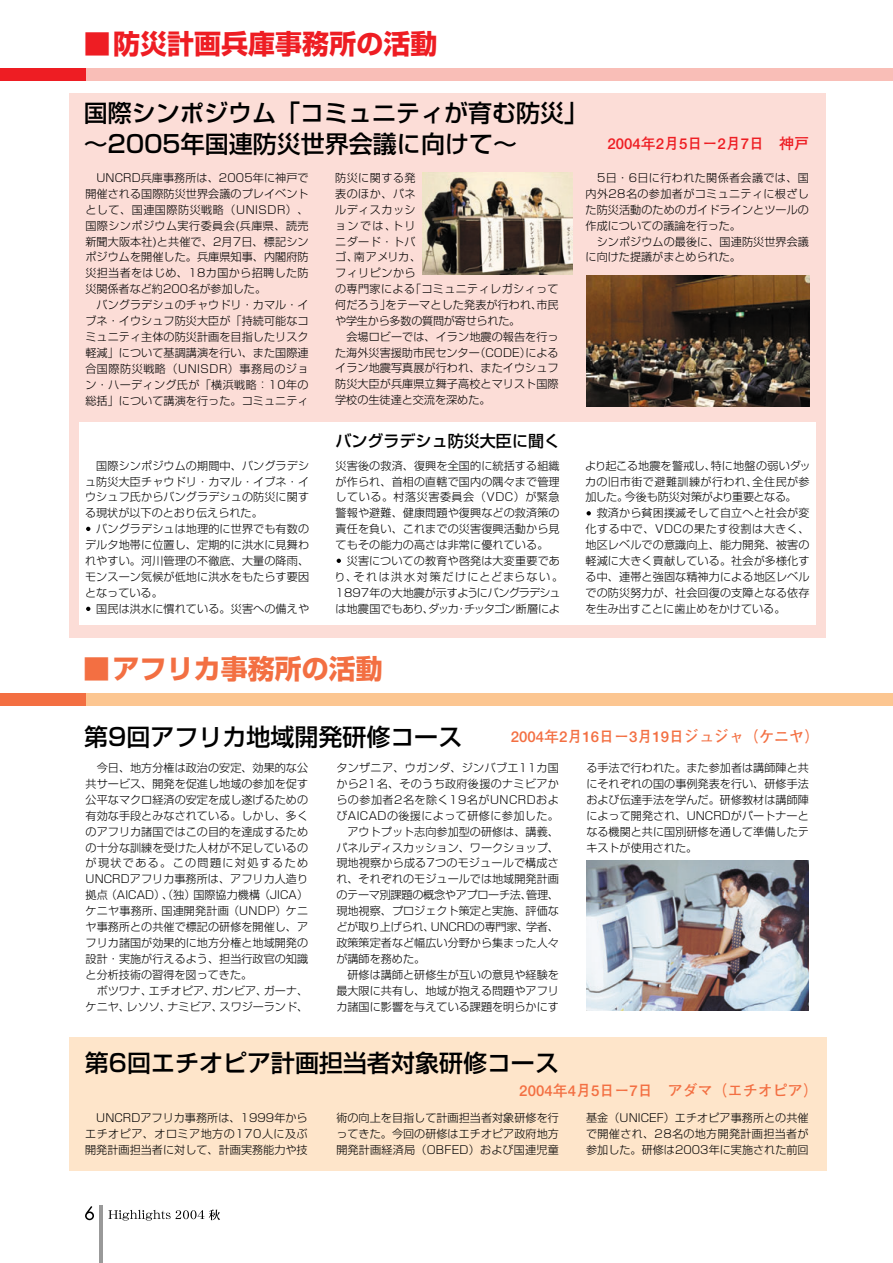
<style>
.page{position:relative;width:893px;height:1263px;background:#fff}
.page>*{position:absolute;margin:0;border:0;box-sizing:border-box;transform-origin:0 0}
.t1{font:700 27px "Shin Go";color:#ee1d23}
.t2{font:700 27px "Shin Go";color:#f36f42}
.t3{font:500 24px/31.5px "Shin Go";color:#000}
.t4{font:500 16.05px "Shin Go";color:#000}
.t5{font:700 15px "Futo Go B101";color:#f36f42}
.t6{font:700 15px "Futo Go B101";color:#ee1d23}
.t7{font:300 11.1px/15.9px "Shin Go";letter-spacing:.005em;color:#000}
</style>
<div class="page">
<div style="left:69px;top:1037px;width:757px;height:133px;background:#fee5ca"></div>
<div style="left:69px;top:93px;width:757px;height:544px;background:#fcddd7"></div>
<div style="left:0;top:68px;width:892px;height:13px;background:#f9beb7"></div>
<svg style="left:85px;top:1206px;width:9px;height:14px"></svg>
<hr style="left:99px;top:1206px;width:4px;height:57px;background:#999">
<div style="left:0;top:68px;width:85px;height:13px;background:#ee1d23"></div>
<svg style="left:108px;top:1209px;width:112px;height:12px"></svg>
<div style="left:0;top:693px;width:892px;height:13px;background:#fcc691"></div>
<div style="left:0;top:693px;width:85px;height:13px;background:#f36f42"></div>
<img style="left:586px;top:861px;width:222px;height:149px">
<div style="left:79px;top:422px;width:736px;height:203px;background:#fff"></div>
<svg style="left:586px;top:511px;width:5px;height:4px"></svg>
<svg style="left:336px;top:559px;width:5px;height:4px"></svg>
<svg style="left:86px;top:527px;width:4px;height:4px"></svg>
<svg style="left:86px;top:607px;width:4px;height:4px"></svg>
<img style="left:586px;top:276px;width:223px;height:131px">
<img style="left:423px;top:173px;width:149px;height:102px">
<h1 class="t1" style="left:83px;top:33px;width:355px">■防災計画兵庫事務所の活動</h1>
<h2 class="t3" style="left:84px;top:100px;width:505px">国際シンポジウム「コミュニティが育む防災」～2005年国連防災世界会議に向けて～</h2>
<h3 class="t6" style="left:607px;top:138px;width:203px">2004年2月5日ー2月7日　神戸</h3>
<p class="t7" style="left:85px;top:171px;width:225px">　UNCRD兵庫事務所は、2005年に神戸で開催される国際防災世界会議のプレイベントとして、国連国際防災戦略（UNISDR）、国際シンポジウム実行委員会(兵庫県、読売新聞大阪本社)と共催で、2月7日、標記シンポジウムを開催した。兵庫県知事、内閣府防災担当者をはじめ、18カ国から招聘した防災関係者など約200名が参加した。<br>　バングラデシュのチャウドリ・カマル・イブネ・イウシュフ防災大臣が「持続可能なコミュニティ主体の防災計画を目指したリスク軽減」について基調講演を行い、また国際連合国際防災戦略（UNISDR）事務局のジョン・ハーディング氏が「横浜戦略：10年の総括」について講演を行った。コミュニティ</p>
<p class="t7" style="left:85px;top:459px;width:225px">　国際シンポジウムの期間中、バングラデシュ防災大臣チャウドリ・カマル・イブネ・イウシュフ氏からバングラデシュの防災に関する現状が以下のとおり伝えられた。<br>　バングラデシュは地理的に世界でも有数のデルタ地帯に位置し、定期的に洪水に見舞われやすい。河川管理の不徹底、大量の降雨、モンスーン気候が低地に洪水をもたらす要因となっている。<br>　国民は洪水に慣れている。災害への備えや</p>
<p class="t7" style="left:335px;top:171px;width:225px">防災に関する発<br>表のほか、パネ<br>ルディスカッシ<br>ョンでは、トリ<br>ニダード・トバ<br>ゴ、南アメリカ、<br>フィリピンから<br>の専門家による｢コミュニティレガシィって何だろう｣をテーマとした発表が行われ、市民や学生から多数の質問が寄せられた。<br>　会場ロビーでは、イラン地震の報告を行った海外災害援助市民センター（CODE）によるイラン地震写真展が行われ、またイウシュフ防災大臣が兵庫県立舞子高校とマリスト国際学校の生徒達と交流を深めた。</p>
<p class="t7" style="left:585px;top:171px;width:225px">　5日・6日に行われた関係者会議では、国内外28名の参加者がコミュニティに根ざした防災活動のためのガイドラインとツールの作成についての議論を行った。<br>　シンポジウムの最後に、国連防災世界会議に向けた提議がまとめられた。</p>
<h3 class="t4" style="left:335px;top:435px;width:226px">バングラデシュ防災大臣に聞く</h3>
<p class="t7" style="left:334px;top:459px;width:230px">災害後の救済、復興を全国的に統括する組織が作られ、首相の直轄で国内の隅々まで管理している。村落災害委員会（VDC）が緊急警報や避難、健康問題や復興などの救済策の責任を負い、これまでの災害復興活動から見てもその能力の高さは非常に優れている。　　災害についての教育や啓発は大変重要であり、それは洪水対策だけにとどまらない。<br>1897年の大地震が示すようにバングラデシュは地震国でもあり、ダッカ・チッタゴン断層によ</p>
<p class="t7" style="left:585px;top:459px;width:227px">より起こる地震を警戒し、特に地盤の弱いダッカの旧市街で避難訓練が行われ、全住民が参加した。今後も防災対策がより重要となる。<br>　救済から貧困撲滅そして自立へと社会が変化する中で、VDCの果たす役割は大きく、地区レベルでの意識向上、能力開発、被害の軽減に大きく貢献している。社会が多様化する中、連帯と強固な精神力による地区レベルでの防災努力が、社会回復の支障となる依存を生み出すことに歯止めをかけている。</p>
<h1 class="t2" style="left:83px;top:659px;width:301px">■アフリカ事務所の活動</h1>
<h2 class="t3" style="left:84px;top:724px;width:380px">第9回アフリカ地域開発研修コース</h2>
<h3 class="t5" style="left:511px;top:731px;width:310px">2004年2月16日ー3月19日ジュジャ（ケニヤ）</h3>
<p class="t7" style="left:86px;top:761px;width:224px">　今日、地方分権は政治の安定、効果的な公共サービス、開発を促進し地域の参加を促す公平なマクロ経済の安定を成し遂げるための有効な手段とみなされている。しかし、多くのアフリカ諸国ではこの目的を達成するための十分な訓練を受けた人材が不足しているのが現状である。この問題に対処するため<br>UNCRDアフリカ事務所は、アフリカ人造り拠点（AICAD）、（独）国際協力機構（JICA）ケニヤ事務所、国連開発計画（UNDP）ケニヤ事務所との共催で標記の研修を開催し、アフリカ諸国が効果的に地方分権と地域開発の設計・実施が行えるよう、担当行政官の知識と分析技術の習得を図ってきた。<br>　ボツワナ、エチオピア、ガンビア、ガーナ、ケニヤ、レソソ、ナミビア、スワジーランド、</p>
<p class="t7" style="left:336px;top:761px;width:224px">タンザニア、ウガンダ、ジンバブエ11カ国から21名、そのうち政府後援のナミビアからの参加者2名を除く19名がUNCRDおよびAICADの後援によって研修に参加した。　アウトプット志向参加型の研修は、講義、パネルディスカッション、ワークショップ、現地視察から成る7つのモジュールで構成され、それぞれのモジュールでは地域開発計画のテーマ別課題の概念やアプローチ法、管理、現地視察、プロジェクト策定と実施、評価などが取り上げられ、UNCRDの専門家、学者、政策策定者など幅広い分野から集まった人々が講師を務めた。<br>　研修は講師と研修生が互いの意見や経験を最大限に共有し、地域が抱える問題やアフリカ諸国に影響を与えている課題を明らかにす</p>
<p class="t7" style="left:586px;top:761px;width:224px;text-align:justify">る手法で行われた。また参加者は講師陣と共にそれぞれの国の事例発表を行い、研修手法および伝達手法を学んだ。研修教材は講師陣によって開発され、UNCRDがパートナーとなる機関と共に国別研修を通して準備したテキストが使用された。</p>
<h2 class="t3" style="left:85px;top:1050px;width:476px">第6回エチオピア計画担当者対象研修コース</h2>
<h3 class="t5" style="left:519px;top:1085px;width:300px">2004年4月5日ー7日　アダマ（エチオピア）</h3>
<p class="t7" style="left:85px;top:1111px;width:224px;text-align:justify">　UNCRDアフリカ事務所は、1999年からエチオピア、オロミア地方の170人に及ぶ開発計画担当者に対して、計画実務能力や技</p>
<p class="t7" style="left:336px;top:1111px;width:224px;text-align:justify">術の向上を目指して計画担当者対象研修を行ってきた。今回の研修はエチオピア政府地方開発計画経済局（OBFED）および国連児童</p>
<p class="t7" style="left:586px;top:1111px;width:224px;text-align:justify">基金（UNICEF）エチオピア事務所との共催で開催され、28名の地方開発計画担当者が参加した。研修は2003年に実施された前回</p>
</div>
